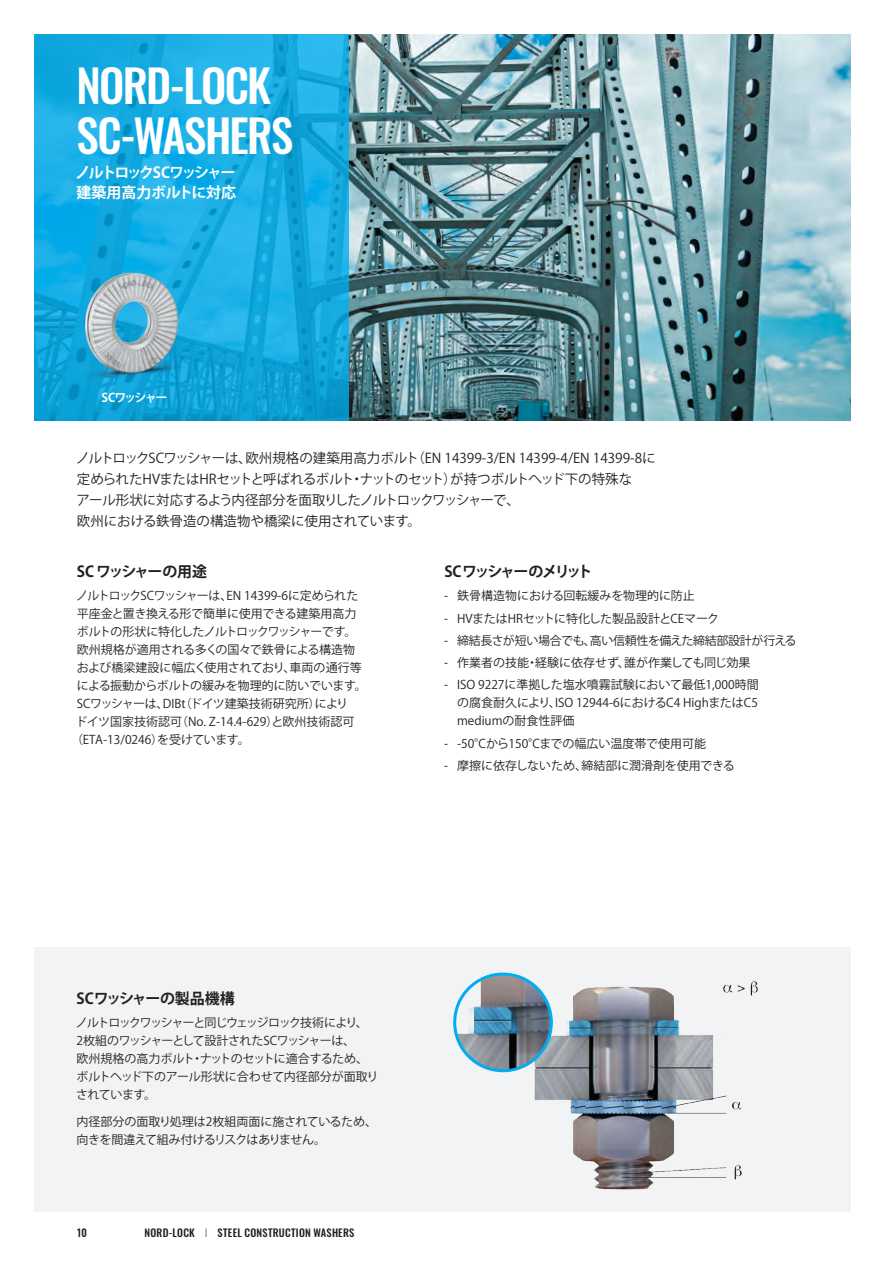
<style>
.page{position:relative;width:893px;height:1263px;background:#fff}
.page>*{position:absolute;margin:0;border:0;box-sizing:border-box;transform-origin:0 0}
.t1{font:500 45px/49.5px "Oswald";letter-spacing:-.035em;color:#fff}
.t2{font:700 15px/20.7px "Koz Go Pro";letter-spacing:-.1em;color:#fff}
.t3{font:700 15px "Koz Go Pro";letter-spacing:-.01em;color:#231f20}
.t4{font:700 15px "Koz Go Pro";letter-spacing:-.155em;color:#231f20}
.t5{font:700 15px "Koz Go Pro";letter-spacing:-.06em;color:#231f20}
.t6{font:13.5px/21px "Koz Go Pro Extra Light 90 ms RKSJ H";letter-spacing:-.01em;color:#231f20}
.t7{font:12px/18px "Koz Go Pro";letter-spacing:-.01em;color:#231f20;text-align:justify}
.t8{font:12px/18px "Koz Go Pro";letter-spacing:-.04em;color:#231f20}
.t9{font:12px "Koz Go Pro";letter-spacing:-.05em;color:#231f20}
.t10{font:12px "Koz Go Pro";letter-spacing:-.07em;color:#231f20}
.t11{font:700 12px "Koz Go Pro";letter-spacing:-.125em;color:#fff}
.t12{font:500 10.5px "Oswald";letter-spacing:.025em;color:#231f20}
.s1{font-family:"Roboto"}
.s2{font-weight:200}
</style>
<div class="page">
<div style="left:34px;top:947px;width:816px;height:265px;background:#f2f3f4"></div>
<img style="left:349px;top:34px;width:501px;height:387px">
<svg style="left:34px;top:34px;width:315px;height:387px;background:#16aae1"></svg>
<img style="left:63px;top:251px;width:140px;height:139px">
<img style="left:528px;top:979px;width:230px;height:211px">
<img style="left:455px;top:974px;width:96px;height:97px;border-radius:48px">
<div style="left:453px;top:972px;width:100px;height:100px;border:3px solid #00aeef;border-radius:50%"></div>
<h1 class="t1" style="left:77px;top:64px;width:218px">NORD-LOCK<br>SC-WASHERS</h1>
<p class="t2" style="left:75px;top:163px;width:162px">ノルトロックSCワッシャー建築用高力ボルトに対応</p>
<p class="t11" style="left:101px;top:389px;width:68px">SCワッシャー</p>
<p class="t6" style="left:76px;top:448px;width:581px">ノルトロックSCワッシャーは、欧州規格の建築用高力ボルト（EN 14399-3/EN 14399-4/EN 14399-8に定められたHVまたはHRセットと呼ばれるボルト・ナットのセット）が持つボルトヘッド下の特殊な<br>アール形状に対応するよう内径部分を面取りしたノルトロックワッシャーで、<br>欧州における鉄骨造の構造物や橋梁に使用されています。</p>
<p class="t5" style="left:77px;top:562px;width:132px">SC ワッシャーの用途</p>
<p class="t9" style="left:76px;top:588px;width:284px">ノルトロックSCワッシャーは、EN 14399-6に定められた</p>
<p class="t7" style="left:77px;top:605px;width:281px">平座金と置き換える形で簡単に使用できる建築用高力</p>
<p class="t10" style="left:77px;top:624px;width:281px">ボルトの形状に特化したノルトロックワッシャーです。</p>
<p class="t7" style="left:77px;top:641px;width:280px">欧州規格が適用される多くの国々で鉄骨による構造物</p>
<p class="t7" style="left:77px;top:659px;width:286px">および橋梁建設に幅広く使用されており、車両の通行等</p>
<p class="t7" style="left:77px;top:677px;width:291px">による振動からボルトの緩みを物理的に防いでいます。</p>
<p class="t7" style="left:77px;top:695px;width:273px">SCワッシャーは、DIBt（ドイツ建築技術研究所）により</p>
<p class="t7" style="left:75px;top:713px;width:281px">ドイツ国家技術認可（No. Z-14.4-629）と欧州技術認可</p>
<p class="t7" style="left:71px;top:731px;width:180px">（ETA-13/0246）を受けています。</p>
<p class="t4" style="left:444px;top:562px;width:150px">SC ワッシャーのメリット</p>
<p class="t7" style="left:444px;top:587px;width:252px"><span class="s1">-</span> 鉄骨構造物における回転緩みを物理的に防止</p>
<p class="t7" style="left:444px;top:609px;width:276px"><span class="s1">-</span> HVまたはHRセットに特化した製品設計とCEマーク</p>
<p class="t7" style="left:444px;top:632px;width:353px"><span class="s1">-</span> 締結長さが短い場合でも、高い信頼性を備えた締結部設計が行える</p>
<p class="t7" style="left:444px;top:654px;width:308px"><span class="s1">-</span> 作業者の技能・経験に依存せず、誰が作業しても同じ効果</p>
<p class="t7" style="left:457px;top:676px;width:303px;text-indent:-13px"><span class="s1">-</span> ISO 9227に準拠した塩水噴霧試験において最低1,000時間の腐食耐久により、ISO 12944-6におけるC4 HighまたはC5 mediumの耐食性評価</p>
<p class="t7" style="left:444px;top:734px;width:263px"><span class="s1">-</span> -50°Cから150°Cまでの幅広い温度帯で使用可能</p>
<p class="t7" style="left:444px;top:757px;width:292px"><span class="s1">-</span> 摩擦に依存しないため、締結部に潤滑剤を使用できる</p>
<p class="t3" style="left:77px;top:988px;width:160px">SCワッシャーの製品機構</p>
<p class="t8" style="left:76px;top:1014px;width:304px">ノルトロックワッシャーと同じウェッジロック技術により、<br>2枚組のワッシャーとして設計されたSCワッシャーは、<br>欧州規格の高力ボルト・ナットのセットに適合するため、ボルトヘッド下のアール形状に合わせて内径部分が面取りされています。</p>
<p class="t7" style="left:77px;top:1113px;width:302px">内径部分の面取り処理は2枚組両面に施されているため、向きを間違えて組み付けるリスクはありません。</p>
<p class="t12" style="left:77px;top:1228px;width:12px">10</p>
<p class="t12" style="left:145px;top:1228px;width:211px">NORD-LOCK <span class="s2">I</span> STEEL CONSTRUCTION WASHERS</p>
</div>
